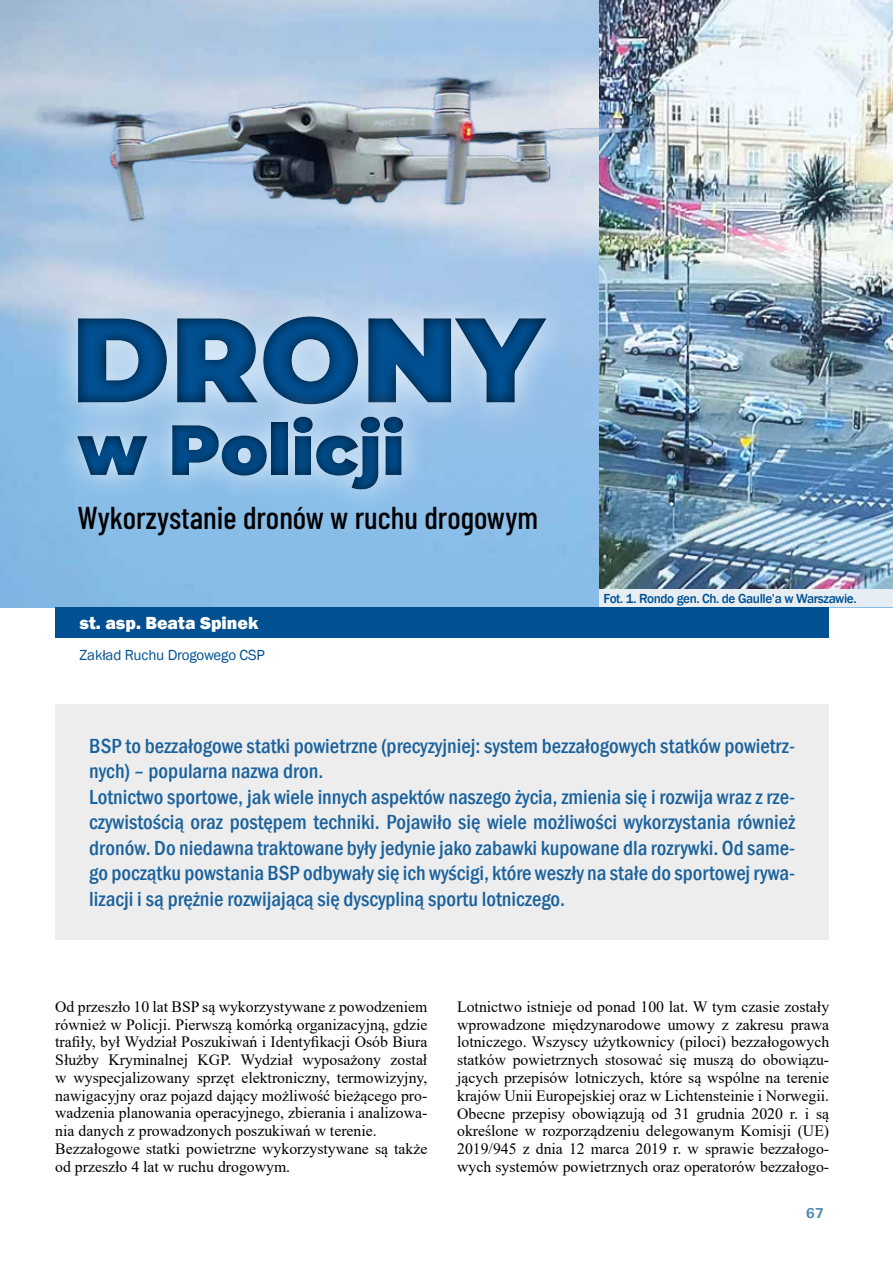
<style>
.page{position:relative;width:893px;height:1263px;background:#fff}
.page>*{position:absolute;margin:0;border:0;box-sizing:border-box;transform-origin:0 0}
.t1{font:900 120px "Montserrat";color:#005092}
.t2{font:900 70.95px "Montserrat";color:#005092}
.t3{font:500 31.5px "Barlow Condensed";color:#000}
.t4{font:500 condensed 21px/25.5px "Franklin Gothic";color:#1a629d}
.t5{font:800 18px "Franklin Gothic";color:#fff}
.t6{font:15.75px/17.9px "Times New Roman";color:#000}
.t7{font:15px "Franklin Gothic";letter-spacing:-.01em;color:#005092}
.t8{font:700 14.4px "Univers";color:#4d85b2}
.t9{font:500 13.5px "Franklin Gothic";letter-spacing:-.03em;color:#005092}
</style>
<div class="page">
<img style="left:0;top:0;width:600px;height:607px">
<div style="left:55px;top:607px;width:774px;height:31px;background:#005092"></div>
<div style="left:55px;top:704px;width:774px;height:236px;background:#ededed"></div>
<div style="left:49px;top:279px;width:680px;height:155px;background:#000;opacity:.75"></div>
<div style="left:52px;top:390px;width:378px;height:126px;background:#fff;opacity:.75"></div>
<div style="left:66px;top:402px;width:448px;height:94px;background:#000;opacity:.75"></div>
<img style="left:600px;top:0;width:293px;height:589px">
<img style="left:16px;top:16px;width:678px;height:254px">
<div style="left:599px;top:589px;width:294px;height:18px;background:#e6eef4"></div>
<h1 class="t1" style="left:71px;top:280px;width:473px">DRONY</h1>
<h2 class="t2" style="left:78px;top:402px;width:329px">w Policji</h2>
<h3 class="t3" style="left:78px;top:495px;width:462px">Wykorzystanie dronów w ruchu drogowym</h3>
<p class="t5" style="left:80px;top:611px;width:180px">st. asp. Beata Spinek</p>
<p class="t7" style="left:80px;top:645px;width:187px">Zakład Ruchu Drogowego CSP</p>
<p class="t9" style="left:604px;top:590px;width:255px">Fot. 1. Rondo gen. Ch. de Gaulle’a w Warszawie.</p>
<p class="t4" style="left:89px;top:733px;width:707px">BSP to bezzałogowe statki powietrzne (precyzyjniej: system bezzałogowych statków powietrz&shy;nych) – popularna nazwa dron.<br>Lotnictwo sportowe, jak wiele innych aspektów naszego życia, zmienia się i rozwija wraz z rze&shy;czywistością oraz postępem techniki. Pojawiło się wiele możliwości wykorzystania również dronów. Do niedawna traktowane były jedynie jako zabawki kupowane dla rozrywki. Od same&shy;go początku powstania BSP odbywały się ich wyścigi, które weszły na stałe do sportowej rywa&shy;lizacji i są prężnie rozwijającą się dyscypliną sportu lotniczego.</p>
<p class="t6" style="left:55px;top:997px;width:374px">Od przeszło 10 lat BSP są wykorzystywane z powodzeniem również w Policji. Pierwszą komórką organizacyjną, gdzie trafiły, był Wydział Poszukiwań i Identyfikacji Osób Biura Służby Kryminalnej KGP. Wydział wyposażony został w wyspecjalizowany sprzęt elektroniczny, termowizyjny, nawigacyjny oraz pojazd dający możliwość bieżącego pro&shy;wadzenia planowania operacyjnego, zbierania i analizowa&shy;nia danych z prowadzonych poszukiwań w terenie.<br>Bezzałogowe statki powietrzne wykorzystywane są także od przeszło 4 lat w ruchu drogowym.</p>
<p class="t6" style="left:457px;top:997px;width:374px;text-align:justify">Lotnictwo istnieje od ponad 100 lat. W tym czasie zostały wprowadzone międzynarodowe umowy z zakresu prawa lotniczego. Wszyscy użytkownicy (piloci) bezzałogowych statków powietrznych stosować się muszą do obowiązu&shy;jących przepisów lotniczych, które są wspólne na terenie krajów Unii Europejskiej oraz w Lichtensteinie i Norwegii.<br>Obecne przepisy obowiązują od 31 grudnia 2020 r. i są określone w rozporządzeniu delegowanym Komisji (UE)<br>2019/945 z dnia 12 marca 2019 r. w sprawie bezzałogo&shy;wych systemów powietrznych oraz operatorów bezzałogo-</p>
<p class="t8" style="left:806px;top:1204px;width:20px">67</p>
</div>
